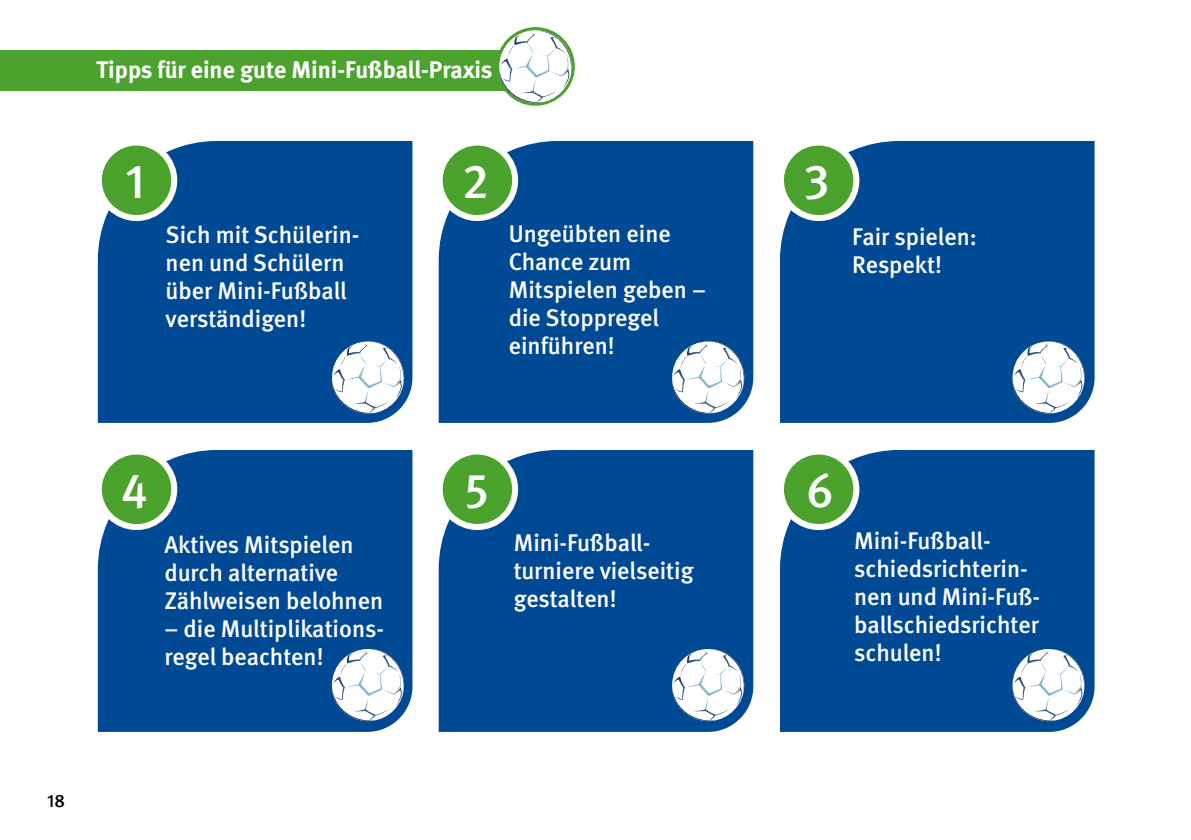
<style>
.page{position:relative;width:1191px;height:840px;background:#fff}
.page>*{position:absolute;margin:0;border:0;box-sizing:border-box;transform-origin:0 0}
._02_Fließtext_Anleser{font:500 48px "DGUV Meta";color:#fff}
._02_Fließtext_Anleser-2{font:500 24px/28px "DGUV Meta";color:#fff}
.Fußball_Broschüre_Kolumnentitel_re{font:700 24px "DGUV Meta";color:#fff}
.t1{font:500 18px "DGUV Meta";color:#000}
</style>
<div class="page">
<div style="left:98px;top:141px;width:314px;height:281px;background:#004994"></div>
<div style="left:98px;top:450px;width:314px;height:281px;background:#004994"></div>
<div style="left:439px;top:141px;width:314px;height:281px;background:#004994"></div>
<div style="left:439px;top:450px;width:314px;height:281px;background:#004994"></div>
<div style="left:780px;top:141px;width:314px;height:281px;background:#004994"></div>
<div style="left:780px;top:450px;width:314px;height:281px;background:#004994"></div>
<div style="left:99px;top:142px;width:75px;height:76px;background:#4ba22d;border-radius:50%"></div>
<div style="left:96px;top:139px;width:81px;height:82px;border:6px solid #fff;border-radius:50%"></div>
<div style="left:99px;top:451px;width:75px;height:75px;background:#4ba22d;border-radius:50%"></div>
<div style="left:96px;top:448px;width:81px;height:81px;border:6px solid #fff;border-radius:50%"></div>
<div style="left:440px;top:142px;width:75px;height:76px;background:#4ba22d;border-radius:50%"></div>
<div style="left:437px;top:139px;width:81px;height:82px;border:6px solid #fff;border-radius:50%"></div>
<div style="left:440px;top:451px;width:75px;height:75px;background:#4ba22d;border-radius:50%"></div>
<div style="left:437px;top:448px;width:81px;height:81px;border:6px solid #fff;border-radius:50%"></div>
<div style="left:781px;top:142px;width:75px;height:76px;background:#4ba22d;border-radius:50%"></div>
<div style="left:778px;top:139px;width:81px;height:82px;border:6px solid #fff;border-radius:50%"></div>
<div style="left:781px;top:451px;width:75px;height:75px;background:#4ba22d;border-radius:50%"></div>
<div style="left:778px;top:448px;width:81px;height:81px;border:6px solid #fff;border-radius:50%"></div>
<div style="left:0;top:50px;width:517px;height:40px;background:#4ba22d"></div>
<div style="left:496px;top:27px;width:79px;height:79px;border:3px solid #4ba22d;border-radius:50%"></div>
<svg style="left:499px;top:30px;width:74px;height:76px"></svg>
<svg style="left:332px;top:341px;width:73px;height:75px"></svg>
<svg style="left:332px;top:648px;width:73px;height:76px"></svg>
<svg style="left:672px;top:341px;width:73px;height:75px"></svg>
<svg style="left:672px;top:648px;width:73px;height:76px"></svg>
<svg style="left:1012px;top:341px;width:73px;height:75px"></svg>
<svg style="left:1012px;top:648px;width:73px;height:76px"></svg>
<p class="Fußball_Broschüre_Kolumnentitel_re" style="left:96px;top:55px;width:397px">Tipps für eine gute Mini-Fußball-Praxis</p>
<p class="_02_Fließtext_Anleser" style="left:125px;top:153px;width:20px">1</p>
<p class="_02_Fließtext_Anleser-2" style="left:166px;top:221px;width:195px">Sich mit Schülerin&shy;nen und Schülern über Mini-Fußball verständigen!</p>
<p class="_02_Fließtext_Anleser" style="left:462px;top:153px;width:28px">2</p>
<p class="_02_Fließtext_Anleser-2" style="left:509px;top:220px;width:199px">Ungeübten eine<br>Chance zum<br>Mitspielen geben – die Stoppregel einführen!</p>
<p class="_02_Fließtext_Anleser" style="left:121px;top:462px;width:28px">4</p>
<p class="_02_Fließtext_Anleser-2" style="left:164px;top:531px;width:220px">Aktives Mitspielen durch alternative<br>Zählweisen belohnen</p>
<p class="_02_Fließtext_Anleser-2" style="left:164px;top:615px;width:221px">– die Multiplikations&shy;regel beachten!</p>
<p class="_02_Fließtext_Anleser" style="left:465px;top:462px;width:25px">5</p>
<p class="_02_Fließtext_Anleser-2" style="left:514px;top:529px;width:181px">Mini-Fußball&shy;turniere vielseitig gestalten!</p>
<p class="t1" style="left:47px;top:790px;width:19px">18</p>
<p class="_02_Fließtext_Anleser" style="left:804px;top:153px;width:27px">3</p>
<p class="_02_Fließtext_Anleser-2" style="left:852px;top:223px;width:126px">Fair spielen:<br>Respekt!</p>
<p class="_02_Fließtext_Anleser" style="left:806px;top:462px;width:29px">6</p>
<p class="_02_Fließtext_Anleser-2" style="left:854px;top:527px;width:187px">Mini-Fußball&shy;schiedsrichterin&shy;nen und Mini-Fuß&shy;ballschiedsrichter schulen!</p>
</div>
